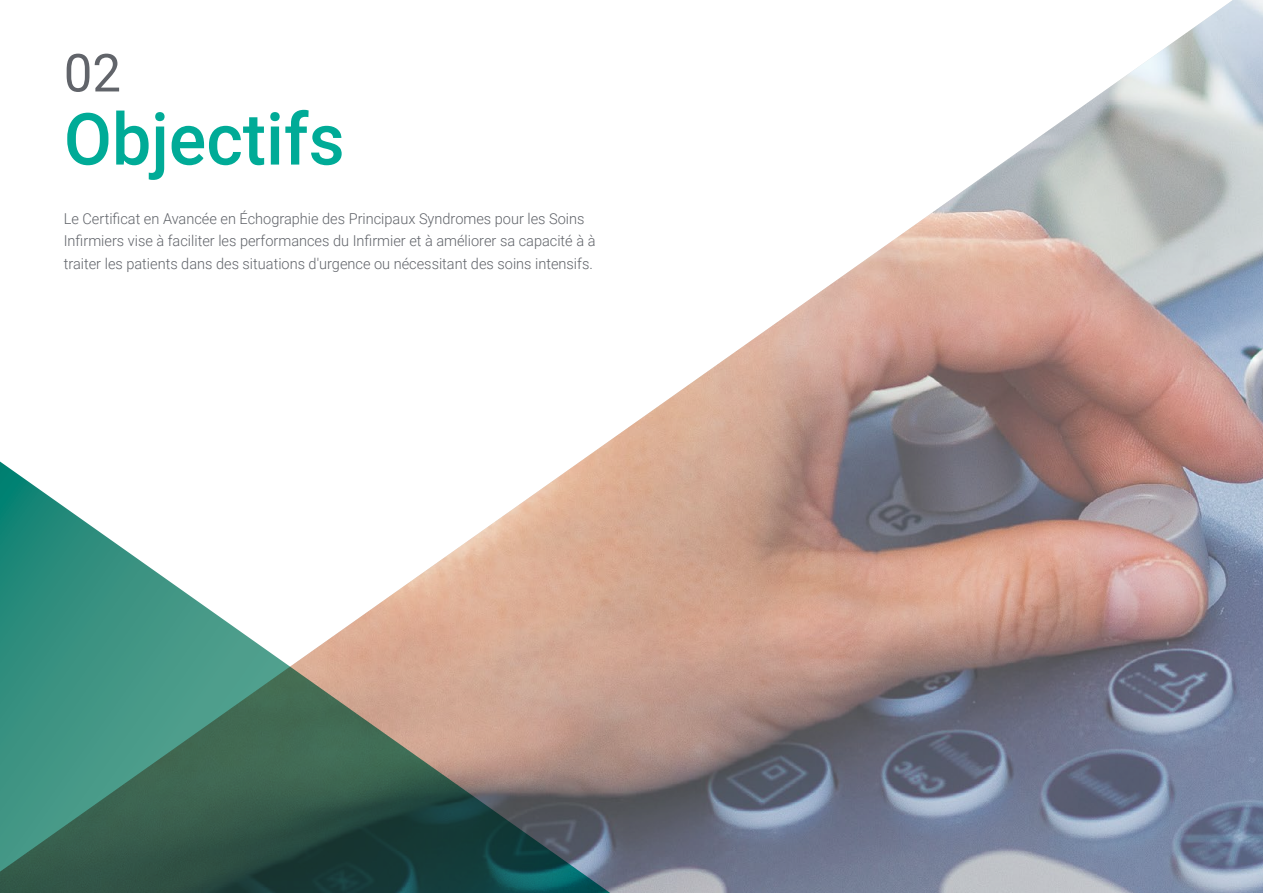
<style>
.page{position:relative;width:1263px;height:893px;background:#fff}
.page>*{position:absolute;margin:0;border:0;box-sizing:border-box;transform-origin:0 0}
.t1{font:500 72px "Roboto";color:#00ab97}
.t2{font:52.5px "Roboto";color:#61646a}
.t3{font:300 15px/22.5px "Roboto";color:#61646a}
</style>
<div class="page">
<img style="left:602px;top:0;width:661px;height:893px">
<svg style="left:0;top:446px;width:640px;height:447px"></svg>
<h2 class="t2" style="left:64px;top:36px;width:59px">02</h2>
<h1 class="t1" style="left:64px;top:89px;width:282px">Objectifs</h1>
<p class="t3" style="left:64px;top:207px;width:533px">Le Certificat en Avancée en Échographie des Principaux Syndromes pour les Soins<br>Infirmiers vise à faciliter les performances du Infirmier et à améliorer sa capacité à à traiter les patients dans des situations d'urgence ou nécessitant des soins intensifs.</p>
</div>
